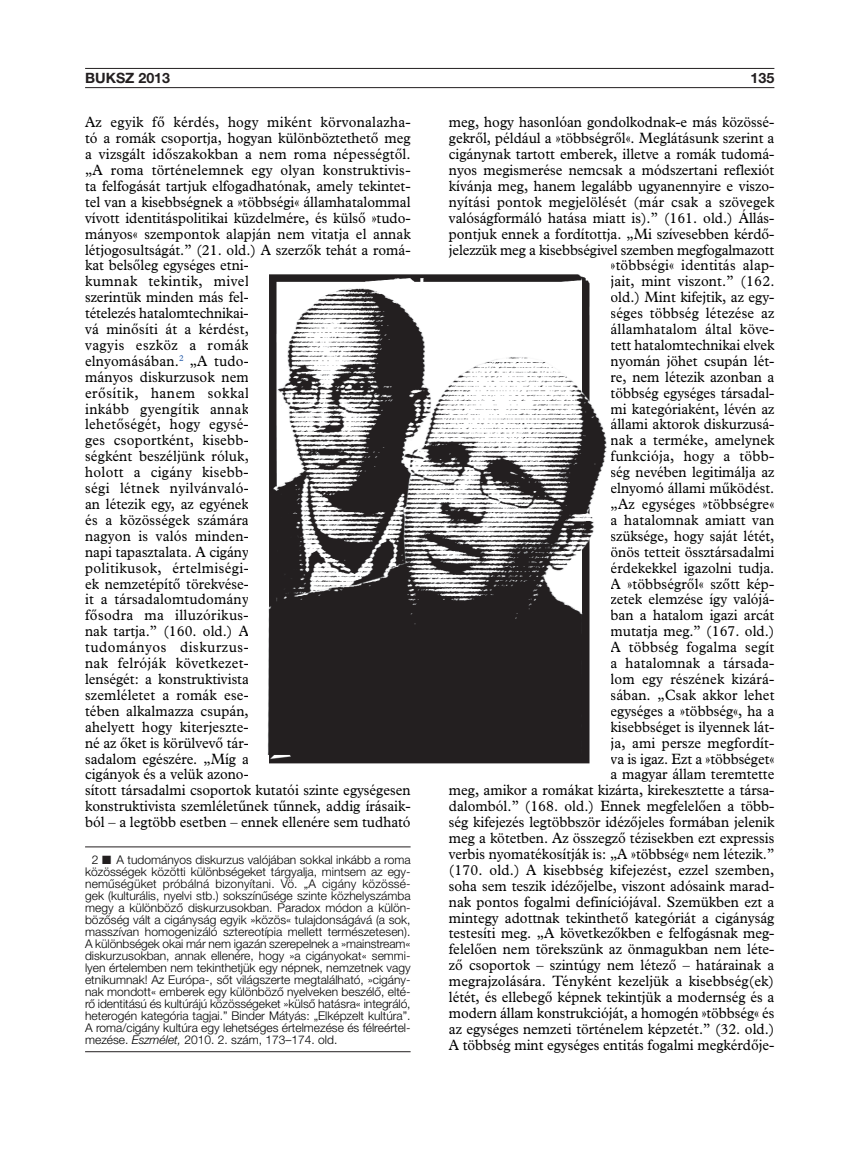
<style>
.page{position:relative;width:851px;height:1157px;background:#fff}
.page>*{position:absolute;margin:0;border:0;box-sizing:border-box;transform-origin:0 0}
.t1{font:15px/15.9px "Plantin HCE";color:#000001;scale:.95 1}
.t2{font:700 14.25px "Helvetica Neue LT Pro";color:#231f20}
.t3{font:300 12px/12px "Helvetica Neue LT Pro";color:#000001;text-align:justify}
.s1{color:#231f20}
.s2{font-style:italic}
</style>
<div class="page">
<hr style="left:85px;top:68px;width:689px;height:1px;background:#231f20">
<hr style="left:85px;top:87px;width:689px;height:1px;background:#231f20">
<hr style="left:85px;top:1051px;width:325px;height:1px;background:#231f20">
<hr style="left:85px;top:846px;width:325px;height:1px;background:#231f20">
<img style="left:267px;top:274px;width:340px;height:490px">
<p class="t2" style="left:85px;top:69px;width:87px">BUKSZ 2013</p>
<p class="t2" style="left:750px;top:69px;width:25px">135</p>
<p class="t1" style="left:85px;top:114px;width:344px">Az egyik fő kérdés, hogy miként körvonalazha&shy;tó a romák csoportja, hogyan különböztethető meg a vizsgált időszakokban a nem roma népességtől. „A roma történelemnek egy olyan konstruktivis&shy;ta felfogását tartjuk elfogadhatónak, amely tekintet&shy;tel van a kisebbségnek a »többségi« államhatalommal vívott identitáspolitikai küzdelmére, és külső »tudo&shy;mányos« szempontok alapján nem vitatja el annak létjogosultságát.” (21. old.) A szerzők tehát a romá&shy;kat belsőleg egységes etni-<br>kumnak tekintik, mivel<br>szerintük minden más fel-<br>tételezés hatalomtechnikai-<br>vá minősíti át a kérdést,<br>vagyis eszköz a romák<br>elnyomásában.<sup>2</sup> „A tudo-<br>mányos diskurzusok nem<br>erősítik, hanem sokkal<br>inkább gyengítik annak<br>lehetőségét, hogy egysé-<br>ges csoportként, kisebb-<br>ségként beszéljünk róluk,<br>holott a cigány kisebb-<br>ségi létnek nyilvánvaló-<br>an létezik egy, az egyének<br>és a közösségek számára<br>nagyon is valós minden-<br>napi tapasztalata. A cigány<br>politikusok, értelmiségi-<br>ek nemzetépítő törekvése-<br>it a társadalomtudomány<br>fősodra ma illuzórikus-<br>nak tartja.” (160. old.) A<br>tudományos diskurzus-<br>nak felróják következet-<br>lenségét: a konstruktivista<br>szemléletet a romák ese-<br>tében alkalmazza csupán,<br>ahelyett hogy kiterjeszte-<br>né az őket is körülvevő tár-<br>sadalom egészére. „Míg a<br>cigányok és a velük azono-<br>sított társadalmi csoportok kutatói szinte egységesen konstruktivista szemléletűnek tűnnek, addig írásaik&shy;ból – a legtöbb esetben – ennek ellenére sem tudható</p>
<p class="t1" style="left:449px;top:114px;width:344px;text-align:right">meg, hogy hasonlóan gondolkodnak-e más közössé&shy;gekről, például a »többségről«. Meglátásunk szerint a cigánynak tartott emberek, illetve a romák tudomá&shy;nyos megismerése nemcsak a módszertani reflexiót kívánja meg, hanem legalább ugyanennyire e viszo&shy;nyítási pontok megjelölését (már csak a szövegek valóságformáló hatása miatt is).” (161. old.) Állás&shy;pontjuk ennek a fordítottja. „Mi szívesebben kérdő&shy;jelezzük meg a kisebbségivel szemben megfogalmazott »többségi« identitás alap-<br>jait, mint viszont.” (162.<br>old.) Mint kifejtik, az egy-<br>séges többség létezése az<br>államhatalom által köve-<br>tett hatalomtechnikai elvek<br>nyomán jöhet csupán lét-<br>re, nem létezik azonban a<br>többség egységes társadal-<br>mi kategóriaként, lévén az<br>állami aktorok diskurzusá-<br>nak a terméke, amelynek<br>funkciója, hogy a több-<br>ség nevében legitimálja az<br>elnyomó állami működést.<br>„Az egységes »többségre«<br>a hatalomnak amiatt van<br>szüksége, hogy saját létét,<br>önös tetteit össztársadalmi<br>érdekekkel igazolni tudja.<br>A »többségről« szőtt kép-<br>zetek elemzése így valójá-<br>ban a hatalom igazi arcát<br>mutatja meg.” (167. old.)<br>A többség fogalma segít<br>a hatalomnak a társada-<br>lom egy részének kizárá-<br>sában. „Csak akkor lehet<br>egységes a »többség«, ha a<br>kisebbséget is ilyennek lát-<br>ja, ami persze megfordít-<br>va is igaz. Ezt a »többséget«<br>a magyar állam teremtette<br>meg, amikor a romákat kizárta, kirekesztette a társa&shy;dalomból.” (168. old.) Ennek megfelelően a több&shy;ség kifejezés legtöbbször idézőjeles formában jelenik meg a kötetben. Az összegző tézisekben ezt expressis verbis nyomatékosítják is: „A »többség« nem létezik.” (170. old.) A kisebbség kifejezést, ezzel szemben, soha sem teszik idézőjelbe, viszont adósaink marad&shy;nak pontos fogalmi definíciójával. Szemükben ezt a mintegy adottnak tekinthető kategóriát a cigányság testesíti meg. „A következőkben e felfogásnak meg&shy;felelően nem törekszünk az önmagukban nem léte&shy;ző csoportok – szintúgy nem létező – határainak a megrajzolására. Tényként kezeljük a kisebbség(ek) létét, és ellebegő képnek tekintjük a modernség és a modern állam konstrukcióját, a homogén »többség« és az egységes nemzeti történelem képzetét.” (32. old.)<br>A többség mint egységes entitás fogalmi megkérdője-</p>
<p class="t3" style="left:85px;top:853px;width:327px;text-indent:7px">2 <span class="s1">■</span> A tudományos diskurzus valójában sokkal inkább a roma közösségek közötti különbségeket tárgyalja, mintsem az egy&shy;neműségüket próbálná bizonyítani. Vö. „A cigány közössé&shy;gek (kulturális, nyelvi stb.) sokszínűsége szinte közhelyszámba megy a különböző diskurzusokban. Paradox módon a külön&shy;bözőség vált a cigányság egyik »közös« tulajdonságává (a sok, masszívan homogenizáló sztereotípia mellett természetesen).<br>A különbségek okai már nem igazán szerepelnek a »mainstream« diskurzusokban, annak ellenére, hogy »a cigányokat« semmi&shy;lyen értelemben nem tekinthetjük egy népnek, nemzetnek vagy etnikumnak! Az Európa-, sőt világszerte megtalálható, »cigány&shy;nak mondott« emberek egy különböző nyelveken beszélő, elté&shy;rő identitású és kultúrájú közösségeket »külső hatásra« integráló, heterogén kategória tagjai.” Binder Mátyás: „Elképzelt kultúra”.<br>A roma/cigány kultúra egy lehetséges értelmezése és félreértel&shy;mezése. <span class="s2">Eszmélet,</span> 2010. 2. szám, 173–174. old.</p>
</div>
